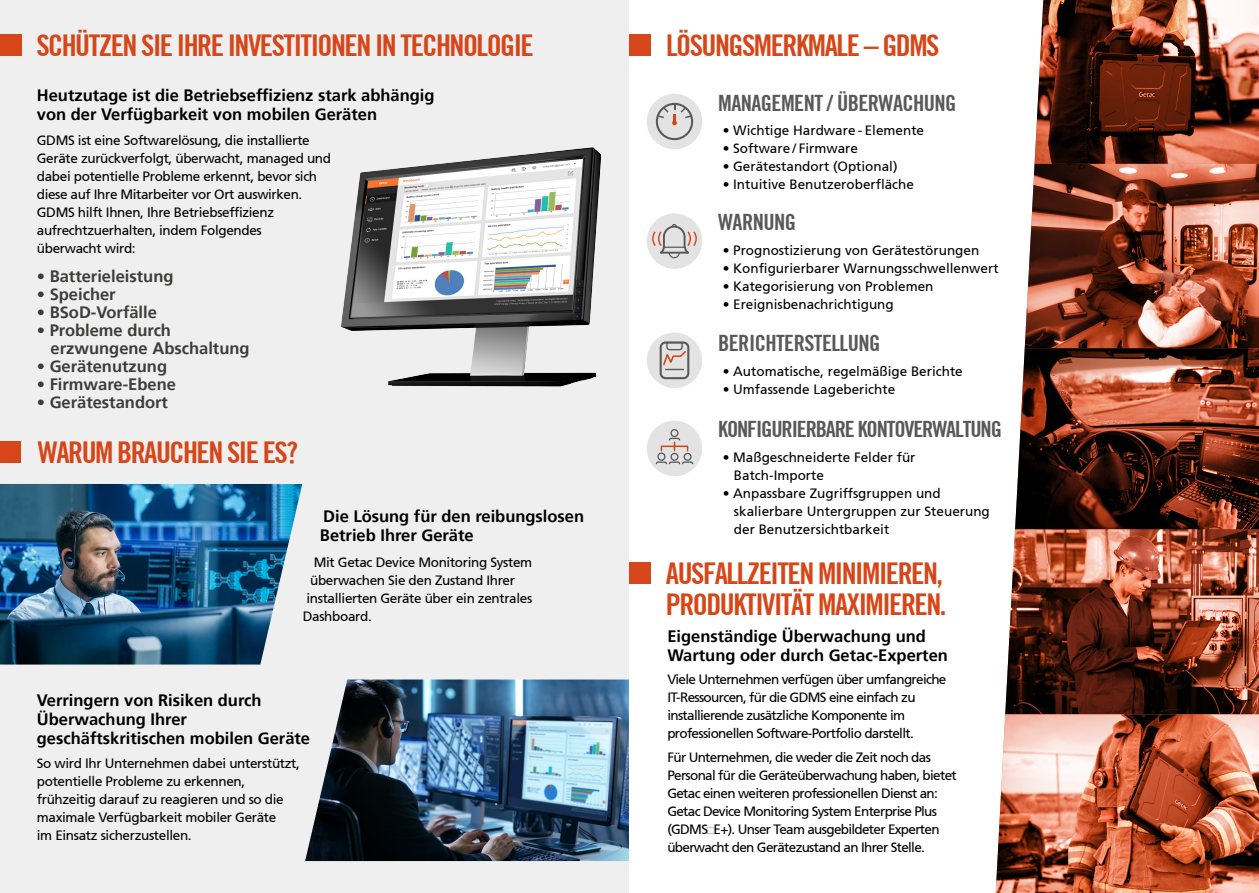
<style>
.page{position:relative;width:1259px;height:893px;background:#fff}
.page>*{position:absolute;margin:0;border:0;box-sizing:border-box;transform-origin:0 0}
.t1{font:700 condensed 30px/31.5px "Trade Gothic No.20";letter-spacing:-.05em;color:#d74619}
.t2{font:700 condensed 22.5px "Trade Gothic No.20";letter-spacing:-.025em;color:#595959}
.t3{font:700 condensed 22.5px "Trade Gothic No.20";letter-spacing:-.05em;color:#595959}
.t4{font:700 16.5px/18.9px "Frutiger 65";color:#000}
.t5{font:700 16.5px/18px "Frutiger 65";color:#3c3c3b}
.t6{font:13.5px/18px "Frutiger 55 Roman";letter-spacing:-.025em;color:#000}
.t7{font:13.5px/18px "Frutiger 55 Roman";color:#000}
.t8{font:13.5px/18px "Frutiger 55 Roman";letter-spacing:-.05em;color:#000}
</style>
<div class="page">
<div style="left:0;top:0;width:629px;height:893px;background:#efefef"></div>
<svg style="left:995px;top:0;width:264px;height:893px;background:#925a47"></svg>
<img style="left:0;top:484px;width:302px;height:180px">
<img style="left:305px;top:679px;width:324px;height:182px">
<div style="left:647px;top:94px;width:55px;height:55px;background:#e3e3e3;border-radius:50%"></div>
<svg style="left:656px;top:103px;width:37px;height:37px"></svg>
<div style="left:647px;top:213px;width:55px;height:56px;background:#e3e3e3;border-radius:50%"></div>
<svg style="left:658px;top:224px;width:39px;height:35px"></svg>
<div style="left:647px;top:333px;width:55px;height:55px;background:#e3e3e3;border-radius:50%"></div>
<div style="left:659px;top:341px;width:30px;height:38px;border:2px solid #595959;border-radius:5px"></div>
<svg style="left:662px;top:341px;width:25px;height:29px"></svg>
<div style="left:647px;top:421px;width:55px;height:55px;background:#e3e3e3;border-radius:50%"></div>
<div style="left:657px;top:452px;width:8px;height:9px;border:1px solid #595959;border-radius:50%"></div>
<div style="left:670px;top:453px;width:8px;height:8px;border:1px solid #595959;border-radius:50%"></div>
<div style="left:670px;top:429px;width:8px;height:8px;border:1px solid #595959;border-radius:50%"></div>
<svg style="left:655px;top:461px;width:39px;height:4px"></svg>
<div style="left:683px;top:453px;width:8px;height:8px;border:1px solid #595959;border-radius:50%"></div>
<div style="left:660px;top:446px;width:28px;height:5px;border:2px solid #d74619"></div>
<svg style="left:668px;top:437px;width:13px;height:14px"></svg>
<img style="left:341px;top:147px;width:316px;height:240px">
<div style="left:0;top:34px;width:22px;height:22px;background:#d74619"></div>
<div style="left:0;top:441px;width:21px;height:21px;background:#d74619"></div>
<div style="left:629px;top:35px;width:21px;height:21px;background:#d74619"></div>
<div style="left:629px;top:562px;width:22px;height:22px;background:#d74619"></div>
<h1 class="t1" style="left:36px;top:29px;width:499px">SCHÜTZEN SIE IHRE INVESTITIONEN IN TECHNOLOGIE</h1>
<p class="t4" style="left:37px;top:86px;width:399px">Heutzutage ist die Betriebseffizienz stark abhängig von der Verfügbarkeit von mobilen Geräten</p>
<p class="t6" style="left:37px;top:131px;width:296px">GDMS ist eine Softwarelösung, die installierte Geräte zurückverfolgt, überwacht, managed und dabei potentielle Probleme erkennt, bevor sich diese auf Ihre Mitarbeiter vor Ort auswirken.<br>GDMS hilft Ihnen, Ihre Betriebseffizienz aufrechtzuerhalten, indem Folgendes<br>überwacht wird:</p>
<p class="t5" style="left:37px;top:267px;width:138px">• Batterieleistung</p>
<p class="t5" style="left:37px;top:285px;width:80px">• Speicher</p>
<p class="t5" style="left:37px;top:303px;width:122px">• BSoD-Vorfälle</p>
<p class="t5" style="left:51px;top:321px;width:200px;text-indent:-14px">• Probleme durch erzwungene Abschaltung</p>
<p class="t5" style="left:37px;top:357px;width:132px">• Gerätenutzung</p>
<p class="t5" style="left:37px;top:375px;width:141px">• Firmware-Ebene</p>
<p class="t5" style="left:37px;top:393px;width:133px">• Gerätestandort</p>
<h1 class="t1" style="left:38px;top:436px;width:262px">WARUM BRAUCHEN SIE ES?</h1>
<p class="t4" style="left:320px;top:507px;width:266px">Die Lösung für den reibungslosen<br>Betrieb Ihrer Geräte</p>
<p class="t6" style="left:314px;top:553px;width:220px">Mit Getac Device Monitoring System</p>
<p class="t6" style="left:310px;top:571px;width:206px">überwachen Sie den Zustand Ihrer</p>
<p class="t6" style="left:306px;top:589px;width:227px">installierten Geräte über ein zentrales</p>
<p class="t6" style="left:303px;top:607px;width:70px">Dashboard.</p>
<p class="t4" style="left:37px;top:691px;width:275px">Verringern von Risiken durch<br>Überwachung Ihrer geschäftskritischen mobilen Geräte</p>
<p class="t6" style="left:37px;top:755px;width:264px">So wird Ihr Unternehmen dabei unterstützt, potentielle Probleme zu erkennen, frühzeitig darauf zu reagieren und so die maximale Verfügbarkeit mobiler Geräte<br>im Einsatz sicherzustellen.</p>
<h1 class="t1" style="left:666px;top:30px;width:275px">LÖSUNGSMERKMALE – GDMS</h1>
<h2 class="t2" style="left:718px;top:89px;width:240px">MANAGEMENT / ÜBERWACHUNG</h2>
<p class="t7" style="left:722px;top:122px;width:203px">• Wichtige Hardware - Elemente</p>
<p class="t7" style="left:722px;top:140px;width:137px">• Software / Firmware</p>
<p class="t7" style="left:722px;top:158px;width:176px">• Gerätestandort (Optional)</p>
<p class="t7" style="left:722px;top:176px;width:193px">• Intuitive Benutzeroberfläche</p>
<h2 class="t2" style="left:718px;top:208px;width:79px">WARNUNG</h2>
<p class="t7" style="left:722px;top:241px;width:258px">• Prognostizierung von Gerätestörungen</p>
<p class="t7" style="left:722px;top:259px;width:277px">• Konfigurierbarer Warnungsschwellenwert</p>
<p class="t7" style="left:722px;top:277px;width:212px">• Kategorisierung von Problemen</p>
<p class="t7" style="left:722px;top:295px;width:173px">• Ereignisbenachrichtigung</p>
<h2 class="t2" style="left:718px;top:329px;width:164px">BERICHTERSTELLUNG</h2>
<p class="t7" style="left:722px;top:362px;width:242px">• Automatische, regelmäßige Berichte</p>
<p class="t7" style="left:722px;top:380px;width:174px">• Umfassende Lageberichte</p>
<h2 class="t3" style="left:718px;top:415px;width:285px">KONFIGURIERBARE KONTOVERWALTUNG</h2>
<p class="t7" style="left:734px;top:448px;width:183px;text-indent:-11px">• Maßgeschneiderte Felder für<br>Batch-Importe</p>
<p class="t7" style="left:734px;top:484px;width:257px;text-indent:-11px">• Anpassbare Zugriffsgruppen und skalierbare Untergruppen zur Steuerung der Benutzersichtbarkeit</p>
<h1 class="t1" style="left:666px;top:557px;width:282px">AUSFALLZEITEN MINIMIEREN,<br>PRODUKTIVITÄT MAXIMIEREN.</h1>
<p class="t4" style="left:667px;top:627px;width:282px">Eigenständige Überwachung und<br>Wartung oder durch Getac-Experten</p>
<p class="t8" style="left:667px;top:671px;width:281px">Viele Unternehmen verfügen über umfangreiche IT-Ressourcen, für die GDMS eine einfach zu installierende zusätzliche Komponente im professionellen Software-Portfolio darstellt.</p>
<p class="t8" style="left:667px;top:749px;width:291px">Für Unternehmen, die weder die Zeit noch das Personal für die Geräteüberwachung haben, bietet Getac einen weiteren professionellen Dienst an:<br>Getac Device Monitoring System Enterprise Plus (GDMS E+). Unser Team ausgebildeter Experten überwacht den Gerätezustand an Ihrer Stelle.</p>
</div>
